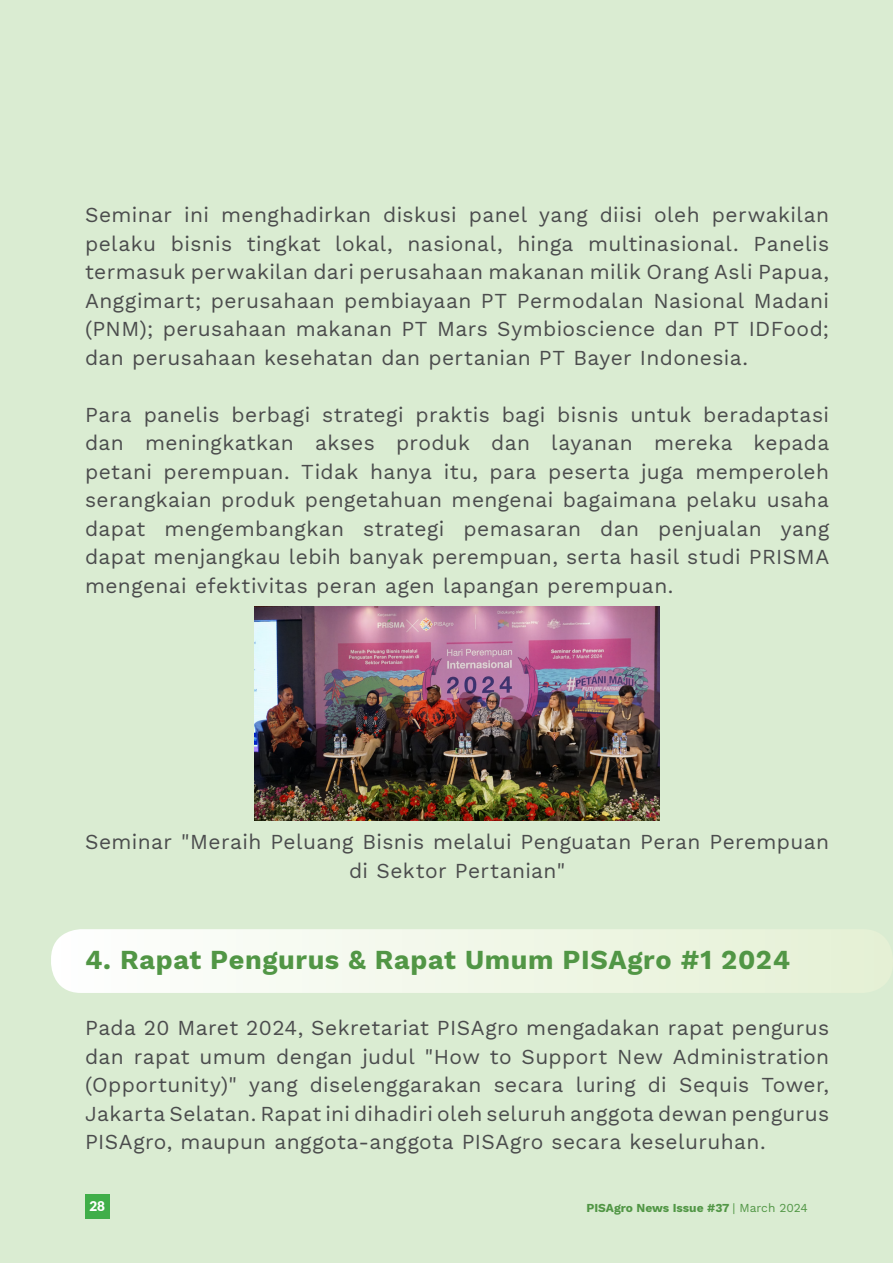
<style>
.page{position:relative;width:893px;height:1263px;background:#daecd2}
.page>*{position:absolute;margin:0;border:0;box-sizing:border-box;transform-origin:0 0}
.t1{font:700 27px "Work Sans";letter-spacing:.025em;color:#519645}
.t2{font:21px/28.5px "Work Sans";letter-spacing:.02em;color:#4b4c4d;text-align:justify}
.t3{font:900 13.5px "Lato";color:#fff}
.pagina{font:700 12px "Work Sans";color:#519645}
.s1{font-weight:400}
</style>
<div class="page">
<svg style="left:51px;top:929px;width:841px;height:64px"></svg>
<div style="left:85px;top:1194px;width:24px;height:24px;background:#40ae49"></div>
<img style="left:254px;top:606px;width:406px;height:215px">
<p class="t2" style="left:85px;top:200px;width:746px">Seminar ini menghadirkan diskusi panel yang diisi oleh perwakilan pelaku bisnis tingkat lokal, nasional, hinga multinasional. Panelis termasuk perwakilan dari perusahaan makanan milik Orang Asli Papua, Anggimart; perusahaan pembiayaan PT Permodalan Nasional Madani (PNM); perusahaan makanan PT Mars Symbioscience dan PT IDFood; dan perusahaan kesehatan dan pertanian PT Bayer Indonesia.</p>
<p class="t2" style="left:85px;top:400px;width:746px">Para panelis berbagi strategi praktis bagi bisnis untuk beradaptasi dan meningkatkan akses produk dan layanan mereka kepada petani perempuan. Tidak hanya itu, para peserta juga memperoleh serangkaian produk pengetahuan mengenai bagaimana pelaku usaha dapat mengembangkan strategi pemasaran dan penjualan yang dapat menjangkau lebih banyak perempuan, serta hasil studi PRISMA mengenai efektivitas peran agen lapangan perempuan.</p>
<p class="t2" style="left:85px;top:827px;width:745px;text-align:center">Seminar "Meraih Peluang Bisnis melalui Penguatan Peran Perempuan di Sektor Pertanian"</p>
<p class="t1" style="left:85px;top:940px;width:707px">4. Rapat Pengurus &amp; Rapat Umum PISAgro #1 2024</p>
<p class="t2" style="left:85px;top:1013px;width:746px">Pada 20 Maret 2024, Sekretariat PISAgro mengadakan rapat pengurus dan rapat umum dengan judul "How to Support New Administration (Opportunity)" yang diselenggarakan secara luring di Sequis Tower, Jakarta Selatan. Rapat ini dihadiri oleh seluruh anggota dewan pengurus PISAgro, maupun anggota-anggota PISAgro secara keseluruhan.</p>
<p class="t3" style="left:89px;top:1196px;width:17px">28</p>
<p class="pagina" style="left:586px;top:1198px;width:223px">PISAgro News Issue #37 <span class="s1">| March 2024</span></p>
</div>
